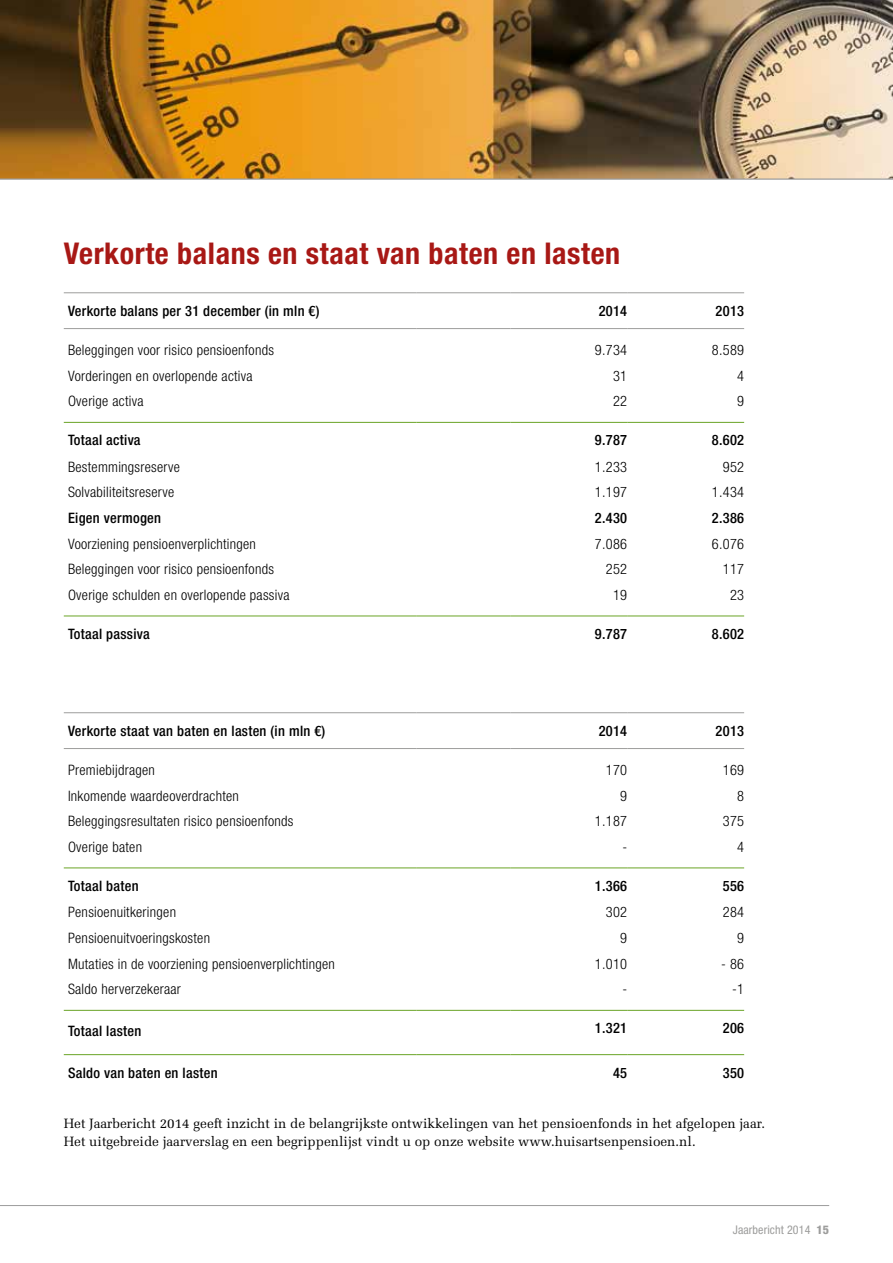
<style>
.page{position:relative;width:893px;height:1263px;background:#fff}
.page>*{position:absolute;margin:0;border:0;box-sizing:border-box;transform-origin:0 0}
.t1{font:700 condensed 30px "Helvetica Neue LT Std";letter-spacing:.02em;color:#a81815}
.t2{font:300 condensed 14.4px "Helvetica Neue LT Std";letter-spacing:.02em;color:#000}
.t3{font:500 condensed 14.4px "Helvetica Neue LT Std";letter-spacing:.02em;color:#000}
.t4{font:13.5px/18px "Melior LT Std";color:#000}
.t5{font:condensed 12px "Helvetica Neue LT Std";letter-spacing:.01em;color:#9d9d9c}
.s1{font-weight:800}
</style>
<div class="page">
<hr style="left:0;top:1205px;width:829px;height:1px;background:#9d9d9c">
<img style="left:0;top:0;width:893px;height:178px">
<hr style="left:64px;top:292px;width:353px;height:1px;background:#9d9d9c">
<hr style="left:417px;top:292px;width:93px;height:1px;background:#9d9d9c">
<hr style="left:510px;top:292px;width:117px;height:1px;background:#9d9d9c">
<hr style="left:627px;top:292px;width:117px;height:1px;background:#9d9d9c">
<hr style="left:64px;top:328px;width:353px;height:1px;background:#9d9d9c">
<hr style="left:417px;top:328px;width:93px;height:1px;background:#9d9d9c">
<hr style="left:510px;top:328px;width:117px;height:1px;background:#9d9d9c">
<hr style="left:627px;top:328px;width:117px;height:1px;background:#9d9d9c">
<hr style="left:64px;top:422px;width:353px;height:1px;background:#6aa426">
<hr style="left:417px;top:422px;width:93px;height:1px;background:#6aa426">
<hr style="left:64px;top:616px;width:353px;height:1px;background:#6aa426">
<hr style="left:417px;top:616px;width:93px;height:1px;background:#6aa426">
<hr style="left:510px;top:422px;width:117px;height:1px;background:#6aa426">
<hr style="left:627px;top:422px;width:117px;height:1px;background:#6aa426">
<hr style="left:510px;top:616px;width:117px;height:1px;background:#6aa426">
<hr style="left:627px;top:616px;width:117px;height:1px;background:#6aa426">
<hr style="left:64px;top:712px;width:353px;height:1px;background:#9d9d9c">
<hr style="left:417px;top:712px;width:93px;height:1px;background:#9d9d9c">
<hr style="left:510px;top:712px;width:117px;height:1px;background:#9d9d9c">
<hr style="left:627px;top:712px;width:117px;height:1px;background:#9d9d9c">
<hr style="left:64px;top:748px;width:353px;height:1px;background:#9d9d9c">
<hr style="left:417px;top:748px;width:93px;height:1px;background:#9d9d9c">
<hr style="left:510px;top:748px;width:117px;height:1px;background:#9d9d9c">
<hr style="left:627px;top:748px;width:117px;height:1px;background:#9d9d9c">
<hr style="left:64px;top:867px;width:353px;height:1px;background:#6aa426">
<hr style="left:417px;top:867px;width:93px;height:1px;background:#6aa426">
<hr style="left:64px;top:1010px;width:353px;height:1px;background:#6aa426">
<hr style="left:417px;top:1010px;width:93px;height:1px;background:#6aa426">
<hr style="left:64px;top:1054px;width:353px;height:1px;background:#6aa426">
<hr style="left:417px;top:1054px;width:93px;height:1px;background:#6aa426">
<hr style="left:510px;top:867px;width:117px;height:1px;background:#6aa426">
<hr style="left:627px;top:867px;width:117px;height:1px;background:#6aa426">
<hr style="left:510px;top:1010px;width:117px;height:1px;background:#6aa426">
<hr style="left:627px;top:1010px;width:117px;height:1px;background:#6aa426">
<hr style="left:510px;top:1054px;width:117px;height:1px;background:#6aa426">
<hr style="left:627px;top:1054px;width:117px;height:1px;background:#6aa426">
<hr style="left:0;top:179px;width:893px;height:1px;background:#9d9d9c">
<h1 class="t1" style="left:64px;top:235px;width:558px">Verkorte balans en staat van baten en lasten</h1>
<p class="t3" style="left:68px;top:302px;width:253px">Verkorte balans per 31 december (in mln €)</p>
<p class="t3" style="left:599px;top:302px;width:30px">2014</p>
<p class="t3" style="left:716px;top:302px;width:30px">2013</p>
<p class="t2" style="left:68px;top:342px;width:207px">Beleggingen voor risico pensioenfonds</p>
<p class="t2" style="left:595px;top:342px;width:34px">9.734</p>
<p class="t2" style="left:712px;top:342px;width:34px">8.589</p>
<p class="t2" style="left:68px;top:367px;width:186px">Vorderingen en overlopende activa</p>
<p class="t2" style="left:613px;top:367px;width:16px">31</p>
<p class="t2" style="left:737px;top:367px;width:8px">4</p>
<p class="t2" style="left:68px;top:393px;width:77px">Overige activa</p>
<p class="t2" style="left:613px;top:393px;width:16px">22</p>
<p class="t2" style="left:737px;top:393px;width:8px">9</p>
<p class="t3" style="left:68px;top:432px;width:74px">Totaal activa</p>
<p class="t3" style="left:595px;top:432px;width:34px">9.787</p>
<p class="t3" style="left:712px;top:432px;width:34px">8.602</p>
<p class="t2" style="left:68px;top:458px;width:113px">Bestemmingsreserve</p>
<p class="t2" style="left:595px;top:458px;width:34px">1.233</p>
<p class="t2" style="left:723px;top:458px;width:23px">952</p>
<p class="t2" style="left:68px;top:484px;width:108px">Solvabiliteitsreserve</p>
<p class="t2" style="left:595px;top:484px;width:34px">1.197</p>
<p class="t2" style="left:712px;top:484px;width:34px">1.434</p>
<p class="t3" style="left:68px;top:509px;width:95px">Eigen vermogen</p>
<p class="t3" style="left:595px;top:509px;width:34px">2.430</p>
<p class="t3" style="left:712px;top:509px;width:34px">2.386</p>
<p class="t2" style="left:68px;top:535px;width:189px">Voorziening pensioenverplichtingen</p>
<p class="t2" style="left:595px;top:535px;width:34px">7.086</p>
<p class="t2" style="left:712px;top:535px;width:34px">6.076</p>
<p class="t2" style="left:68px;top:561px;width:207px">Beleggingen voor risico pensioenfonds</p>
<p class="t2" style="left:606px;top:561px;width:23px">252</p>
<p class="t2" style="left:723px;top:561px;width:23px">117</p>
<p class="t2" style="left:68px;top:586px;width:223px">Overige schulden en overlopende passiva</p>
<p class="t2" style="left:613px;top:586px;width:16px">19</p>
<p class="t2" style="left:730px;top:586px;width:16px">23</p>
<p class="t3" style="left:68px;top:625px;width:83px">Totaal passiva</p>
<p class="t3" style="left:595px;top:625px;width:34px">9.787</p>
<p class="t3" style="left:712px;top:625px;width:34px">8.602</p>
<p class="t3" style="left:68px;top:722px;width:259px">Verkorte staat van baten en lasten (in mln €)</p>
<p class="t3" style="left:599px;top:722px;width:30px">2014</p>
<p class="t3" style="left:716px;top:722px;width:30px">2013</p>
<p class="t2" style="left:68px;top:762px;width:88px">Premiebijdragen</p>
<p class="t2" style="left:606px;top:762px;width:23px">170</p>
<p class="t2" style="left:723px;top:762px;width:23px">169</p>
<p class="t2" style="left:68px;top:787px;width:172px">Inkomende waardeoverdrachten</p>
<p class="t2" style="left:620px;top:787px;width:8px">9</p>
<p class="t2" style="left:737px;top:787px;width:8px">8</p>
<p class="t2" style="left:68px;top:813px;width:227px">Beleggingsresultaten risico pensioenfonds</p>
<p class="t2" style="left:595px;top:813px;width:34px">1.187</p>
<p class="t2" style="left:723px;top:813px;width:23px">375</p>
<p class="t2" style="left:68px;top:838px;width:76px">Overige baten</p>
<p class="t2" style="left:622px;top:838px;width:6px">-</p>
<p class="t2" style="left:737px;top:838px;width:8px">4</p>
<p class="t3" style="left:68px;top:877px;width:72px">Totaal baten</p>
<p class="t3" style="left:595px;top:877px;width:34px">1.366</p>
<p class="t3" style="left:723px;top:877px;width:23px">556</p>
<p class="t2" style="left:68px;top:904px;width:110px">Pensioenuitkeringen</p>
<p class="t2" style="left:606px;top:904px;width:23px">302</p>
<p class="t2" style="left:723px;top:904px;width:23px">284</p>
<p class="t2" style="left:68px;top:930px;width:144px">Pensioenuitvoeringskosten</p>
<p class="t2" style="left:620px;top:930px;width:8px">9</p>
<p class="t2" style="left:737px;top:930px;width:8px">9</p>
<p class="t2" style="left:68px;top:955px;width:268px">Mutaties in de voorziening pensioenverplichtingen</p>
<p class="t2" style="left:595px;top:955px;width:34px">1.010</p>
<p class="t2" style="left:721px;top:955px;width:24px">- 86</p>
<p class="t2" style="left:68px;top:981px;width:114px">Saldo herverzekeraar</p>
<p class="t2" style="left:622px;top:981px;width:6px">-</p>
<p class="t2" style="left:732px;top:981px;width:13px">-1</p>
<p class="t3" style="left:68px;top:1022px;width:75px">Totaal lasten</p>
<p class="t3" style="left:595px;top:1020px;width:34px">1.321</p>
<p class="t3" style="left:723px;top:1020px;width:23px">206</p>
<p class="t3" style="left:68px;top:1064px;width:151px">Saldo van baten en lasten</p>
<p class="t3" style="left:613px;top:1064px;width:16px">45</p>
<p class="t3" style="left:723px;top:1064px;width:23px">350</p>
<p class="t4" style="left:64px;top:1114px;width:703px">Het Jaarbericht 2014 geeft inzicht in de belangrijkste ontwikkelingen van het pensioenfonds in het afgelopen jaar.<br>Het uitgebreide jaarverslag en een begrippenlijst vindt u op onze website www.huisartsenpensioen.nl.</p>
<p class="t5" style="left:733px;top:1223px;width:98px">Jaarbericht 2014 <span class="s1">15</span></p>
</div>
